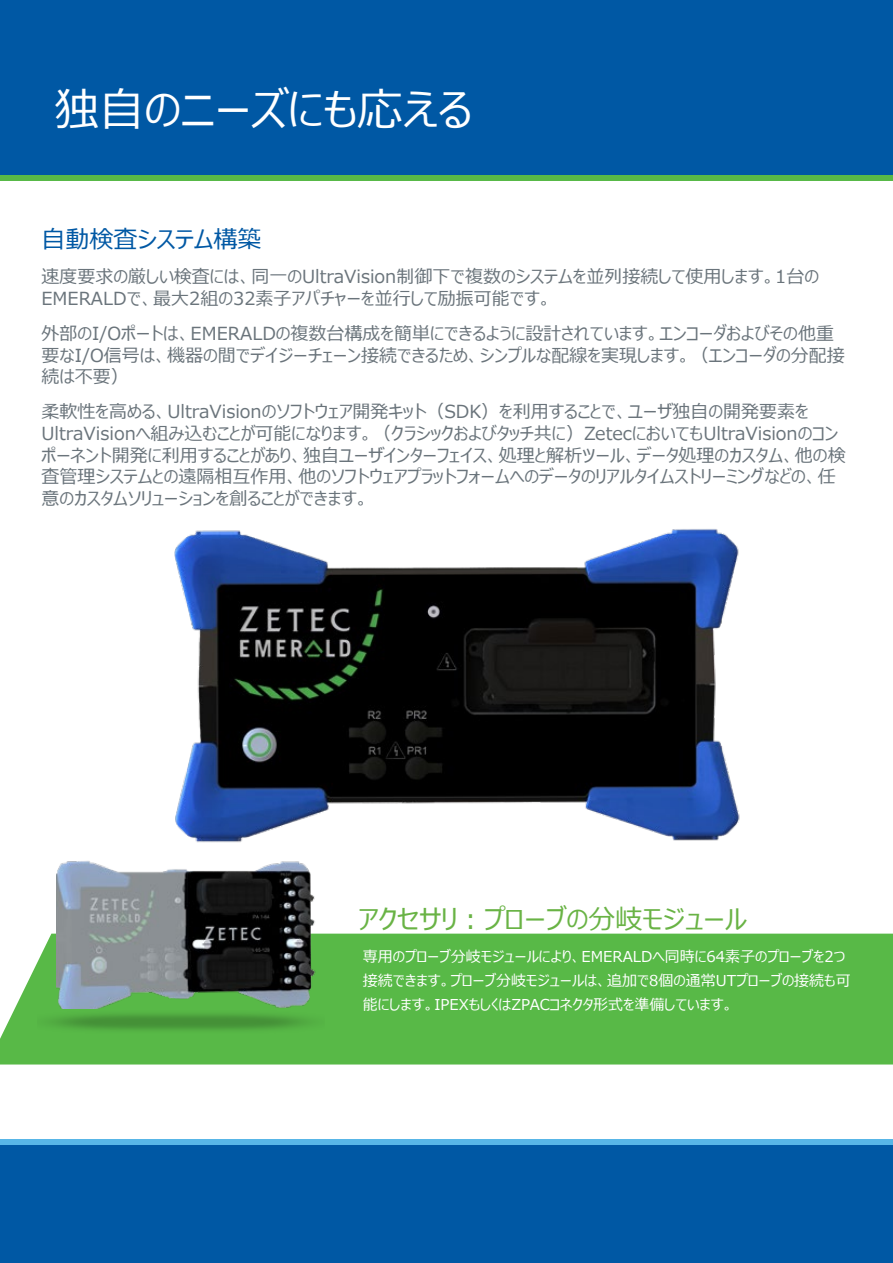
<style>
.page{position:relative;width:893px;height:1263px;background:#fff}
.page>*{position:absolute;margin:0;border:0;box-sizing:border-box;transform-origin:0 0}
.t1{font:45px "Meiryo UI";color:#fff}
.t2{font:27px "Meiryo UI";color:#69b345}
.t3{font:24px "Meiryo UI";color:#0058a4}
.t4{font:18px/21.6px "Meiryo UI";color:#6a747b}
.t5{font:15px/24px "Meiryo UI";color:#fff}
</style>
<div class="page">
<div style="left:0;top:1144px;width:893px;height:119px;background:#0058a4"></div>
<div style="left:0;top:1139px;width:893px;height:5px;background:#58b6e7"></div>
<div style="left:0;top:175px;width:893px;height:6px;background:#58b947"></div>
<div style="left:0;top:934px;width:893px;height:130px;background:#58b947"></div>
<div style="left:0;top:0;width:893px;height:175px;background:#0058a4"></div>
<img style="left:37px;top:1008px;width:287px;height:26px">
<img style="left:57px;top:861px;width:267px;height:147px">
<img style="left:174px;top:529px;width:566px;height:314px">
<h1 class="t1" style="left:54px;top:78px;width:419px">独自のニーズにも応える</h1>
<h3 class="t3" style="left:41px;top:223px;width:221px">自動検査システム構築</h3>
<p class="t4" style="left:41px;top:267px;width:779px">速度要求の厳しい検査には、同一のUltraVision制御下で複数のシステムを並列接続して使用します。1台の<br>EMERALDで、最大2組の32素子アパチャーを並行して励振可能です。</p>
<p class="t4" style="left:41px;top:324px;width:805px">外部のI/Oポートは、EMERALDの複数台構成を簡単にできるように設計されています。エンコーダおよびその他重要なI/O信号は、機器の間でデイジーチェーン接続できるため、シンプルな配線を実現します。（エンコーダの分配接続は不要）</p>
<p class="t4" style="left:41px;top:402px;width:806px">柔軟性を高める、UltraVisionのソフトウェア開発キット（SDK）を利用することで、ユーザ独自の開発要素をUltraVisionへ組み込むことが可能になります。（クラシックおよびタッチ共に）ZetecにおいてもUltraVisionのコンポーネント開発に利用することがあり、独自ユーザインターフェイス、処理と解析ツール、データ処理のカスタム、他の検査管理システムとの遠隔相互作用、他のソフトウェアプラットフォームへのデータのリアルタイムストリーミングなどの、任意のカスタムソリューションを創ることができます。</p>
<h2 class="t2" style="left:358px;top:900px;width:390px">アクセサリ：プローブの分岐モジュール</h2>
<p class="t5" style="left:363px;top:946px;width:489px">専用のプローブ分岐モジュールにより、EMERALDへ同時に64素子のプローブを2つ接続できます。プローブ分岐モジュールは、追加で8個の通常UTプローブの接続も可能にします。IPEXもしくはZPACコネクタ形式を準備しています。</p>
</div>
